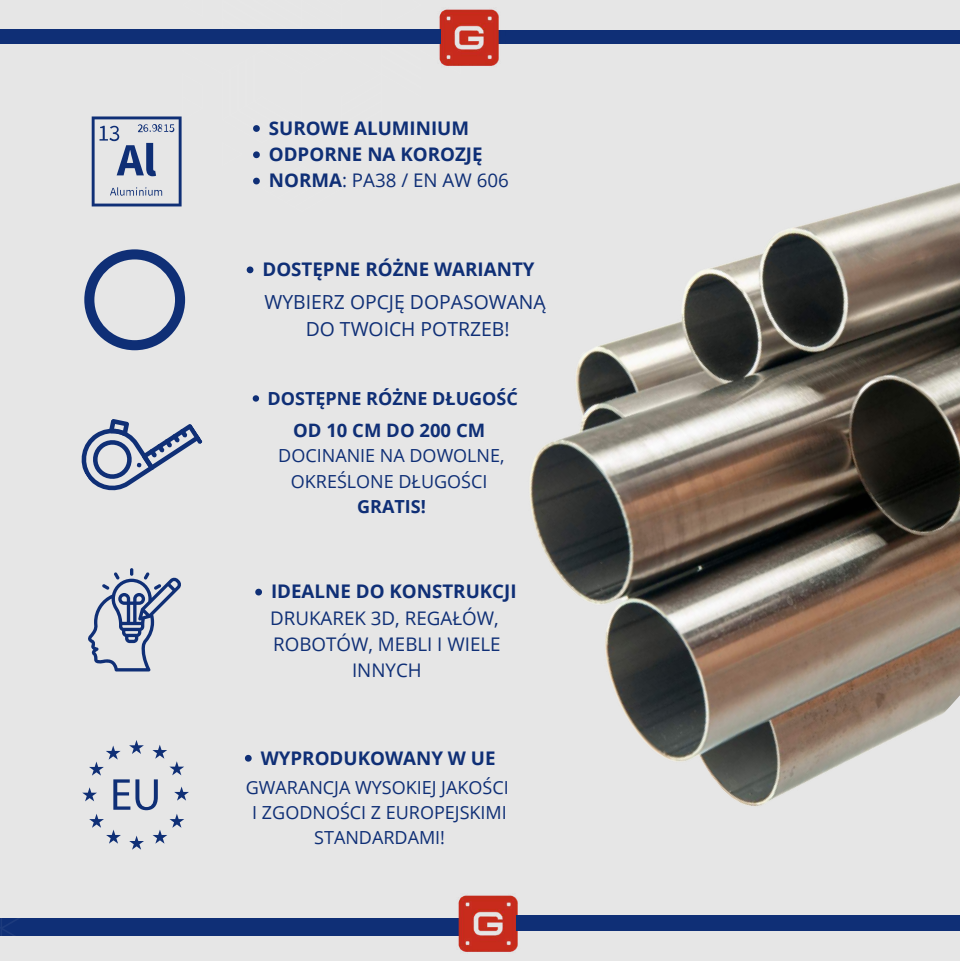
<style>
.page{position:relative;width:960px;height:961px;background:#fff}
.page>*{position:absolute;margin:0;border:0;box-sizing:border-box;transform-origin:0 0}
.t1{font:19.35px/27px "Open Sans";color:#0f2f76;text-align:center}
.t2{font:700 18.75px/26.2px "Open Sans";color:#0f2f76}
.t3{font:18.75px/26.2px "Open Sans";color:#0f2f76;text-align:center}
.t4{font:700 18.5px "Open Sans";color:#0f2f76}
.t5{font:18px/25.1px "Open Sans";color:#0f2f76;text-align:center}
.t6{font:700 18px "Open Sans";color:#0f2f76}
.s1{font-weight:400}
</style>
<div class="page">
<div style="left:0;top:0;width:960px;height:960px;background:#e6e6e6"></div>
<div style="left:0;top:917px;width:461px;height:18px;background:#0f2f76"></div>
<svg style="left:0;top:671px;width:203px;height:265px"></svg>
<svg style="left:81px;top:419px;width:122px;height:72px"></svg>
<svg style="left:88px;top:568px;width:93px;height:103px"></svg>
<img style="left:456px;top:895px;width:68px;height:57px">
<div style="left:516px;top:915px;width:444px;height:15px;background:#0f2f76"></div>
<svg style="left:82px;top:739px;width:107px;height:110px"></svg>
<img style="left:464px;top:9px;width:496px;height:797px">
<svg style="left:253px;top:395px;width:6px;height:6px"></svg>
<svg style="left:255px;top:588px;width:7px;height:7px"></svg>
<svg style="left:245px;top:754px;width:7px;height:7px"></svg>
<svg style="left:0;top:9px;width:464px;height:341px"></svg>
<p class="t2" style="left:269px;top:114px;width:241px">SUROWE ALUMINIUM<br>ODPORNE NA KOROZJĘ<br>NORMA<span class="s1">: PA38 / EN AW 606</span></p>
<p class="t2" style="left:262px;top:256px;width:274px">DOSTĘPNE RÓŻNE WARIANTY</p>
<p class="t1" style="left:265px;top:288px;width:283px">WYBIERZ OPCJĘ DOPASOWANĄ<br>DO TWOICH POTRZEB!</p>
<p class="t6" style="left:268px;top:385px;width:252px">DOSTĘPNE RÓŻNE DŁUGOŚĆ</p>
<p class="t4" style="left:293px;top:416px;width:194px">OD 10 CM DO 200 CM</p>
<p class="t5" style="left:278px;top:442px;width:228px">DOCINANIE NA DOWOLNE,<br>OKREŚLONE DŁUGOŚCI</p>
<p class="t6" style="left:357px;top:493px;width:70px">GRATIS!</p>
<p class="t2" style="left:271px;top:577px;width:247px">IDEALNE DO KONSTRUKCJI</p>
<p class="t3" style="left:270px;top:604px;width:232px">DRUKAREK 3D, REGAŁÓW,<br>ROBOTÓW, MEBLI I WIELE<br>INNYCH</p>
<p class="t2" style="left:261px;top:743px;width:236px">WYPRODUKOWANY W UE</p>
<p class="t5" style="left:246px;top:773px;width:264px">GWARANCJA WYSOKIEJ JAKOŚCI<br>I ZGODNOŚCI Z EUROPEJSKIMI<br>STANDARDAMI!</p>
</div>
